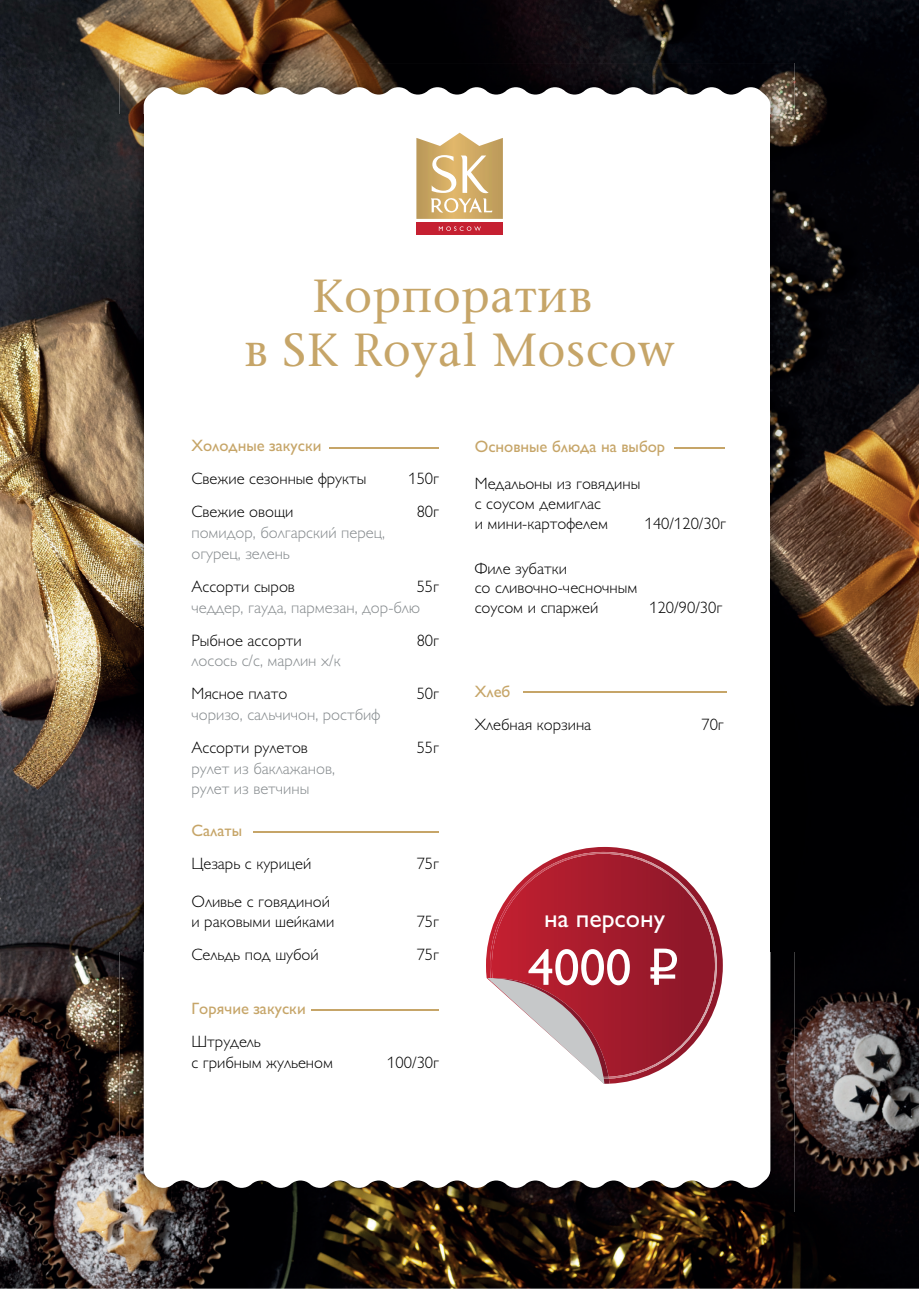
<style>
.page{position:relative;width:919px;height:1289px;background:#fff}
.page>*{position:absolute;margin:0;border:0;box-sizing:border-box;transform-origin:0 0}
.t1{font:51.75px "Gill Sans C";color:#fff}
.t2{font:45px/54px "Sonet Serif";letter-spacing:.02em;color:#c6a568;text-align:center}
.t3{font:25.8px "Gill Sans C";color:#fff}
.t4{font:16.5px/19.8px "Gill Sans Light C";color:#000001}
.t5{font:16.5px/20.7px "Gill Sans Light C";color:#868b8e}
.t6{font:16.5px "Gill Sans C";color:#c6a568}
.s1{font-family:"ALS Rubl"}
</style>
<div class="page">
<img style="left:0;top:0;width:918px;height:1288px">
<img style="left:120px;top:63px;width:674px;height:52px">
<img style="left:120px;top:115px;width:24px;height:835px">
<img style="left:770px;top:115px;width:24px;height:835px">
<img style="left:120px;top:950px;width:51px;height:261px">
<img style="left:742px;top:950px;width:52px;height:261px">
<img style="left:171px;top:1180px;width:572px;height:31px">
<hr style="left:329px;top:447px;width:110px;height:1px;background:#c6a568">
<hr style="left:312px;top:1008px;width:127px;height:2px;background:#c6a568">
<hr style="left:674px;top:447px;width:50px;height:1px;background:#c6a568">
<hr style="left:523px;top:691px;width:204px;height:2px;background:#c6a568">
<hr style="left:253px;top:831px;width:186px;height:1px;background:#c6a568">
<svg style="left:486px;top:847px;width:236px;height:236px"></svg>
<img style="left:489px;top:852px;width:228px;height:226px">
<svg style="left:487px;top:977px;width:122px;height:106px"></svg>
<svg style="left:416px;top:133px;width:87px;height:86px"></svg>
<div style="left:416px;top:222px;width:87px;height:13px;background:#c52031"></div>
<svg style="left:439px;top:226px;width:42px;height:5px"></svg>
<h2 class="t2" style="left:244px;top:269px;width:432px">Корпоратив<br>в SK Royal Moscow</h2>
<p class="t6" style="left:191px;top:436px;width:131px">Холодные закуски</p>
<p class="t4" style="left:191px;top:469px;width:176px">Свежие сезонные фрукты</p>
<p class="t4" style="left:408px;top:469px;width:32px">150г</p>
<p class="t4" style="left:191px;top:502px;width:103px">Свежие овощи</p>
<p class="t4" style="left:416px;top:502px;width:24px">80г</p>
<p class="t5" style="left:191px;top:522px;width:195px">помидор, болгарский перец, огурец, зелень</p>
<p class="t4" style="left:191px;top:576px;width:105px">Ассорти сыров</p>
<p class="t4" style="left:416px;top:576px;width:24px">55г</p>
<p class="t5" style="left:191px;top:596px;width:230px">чеддер, гауда, пармезан, дор-блю</p>
<p class="t4" style="left:191px;top:630px;width:112px">Рыбное ассорти</p>
<p class="t4" style="left:416px;top:630px;width:24px">80г</p>
<p class="t5" style="left:191px;top:650px;width:151px">лосось с/с, марлин х/к</p>
<p class="t4" style="left:191px;top:684px;width:97px">Мясное плато</p>
<p class="t4" style="left:416px;top:684px;width:24px">50г</p>
<p class="t5" style="left:191px;top:704px;width:190px">чоризо, сальчичон, ростбиф</p>
<p class="t4" style="left:191px;top:737px;width:118px">Ассорти рулетов</p>
<p class="t4" style="left:416px;top:737px;width:24px">55г</p>
<p class="t5" style="left:191px;top:758px;width:145px;line-height:19.8px">рулет из баклажанов, рулет из ветчины</p>
<p class="t6" style="left:191px;top:821px;width:52px">Салаты</p>
<p class="t4" style="left:191px;top:853px;width:121px">Цезарь с курицей</p>
<p class="t4" style="left:416px;top:853px;width:24px">75г</p>
<p class="t4" style="left:191px;top:890px;width:144px;line-height:20.7px">Оливье с говядиной и раковыми шейками</p>
<p class="t4" style="left:416px;top:911px;width:24px">75г</p>
<p class="t4" style="left:191px;top:944px;width:129px">Сельдь под шубой</p>
<p class="t4" style="left:416px;top:944px;width:24px">75г</p>
<p class="t6" style="left:191px;top:999px;width:116px">Горячие закуски</p>
<p class="t4" style="left:191px;top:1031px;width:143px;line-height:20.7px">Штрудель<br>с грибным жульеном</p>
<p class="t4" style="left:387px;top:1052px;width:53px">100/30г</p>
<p class="t6" style="left:474px;top:437px;width:192px">Основные блюда на выбор</p>
<p class="t4" style="left:474px;top:474px;width:167px">Медальоны из говядины с соусом демиглас<br>и мини-картофелем</p>
<p class="t4" style="left:644px;top:513px;width:83px">140/120/30г</p>
<p class="t4" style="left:474px;top:558px;width:164px">Филе зубатки<br>со сливочно-чесночным соусом и спаржей</p>
<p class="t4" style="left:649px;top:598px;width:74px">120/90/30г</p>
<p class="t6" style="left:474px;top:681px;width:37px">Хлеб</p>
<p class="t4" style="left:474px;top:714px;width:118px">Хлебная корзина</p>
<p class="t4" style="left:701px;top:714px;width:24px">70г</p>
<h3 class="t3" style="left:544px;top:903px;width:122px">на персону</h3>
<h1 class="t1" style="left:528px;top:937px;width:155px">4000 <span class="s1">i</span></h1>
</div>
